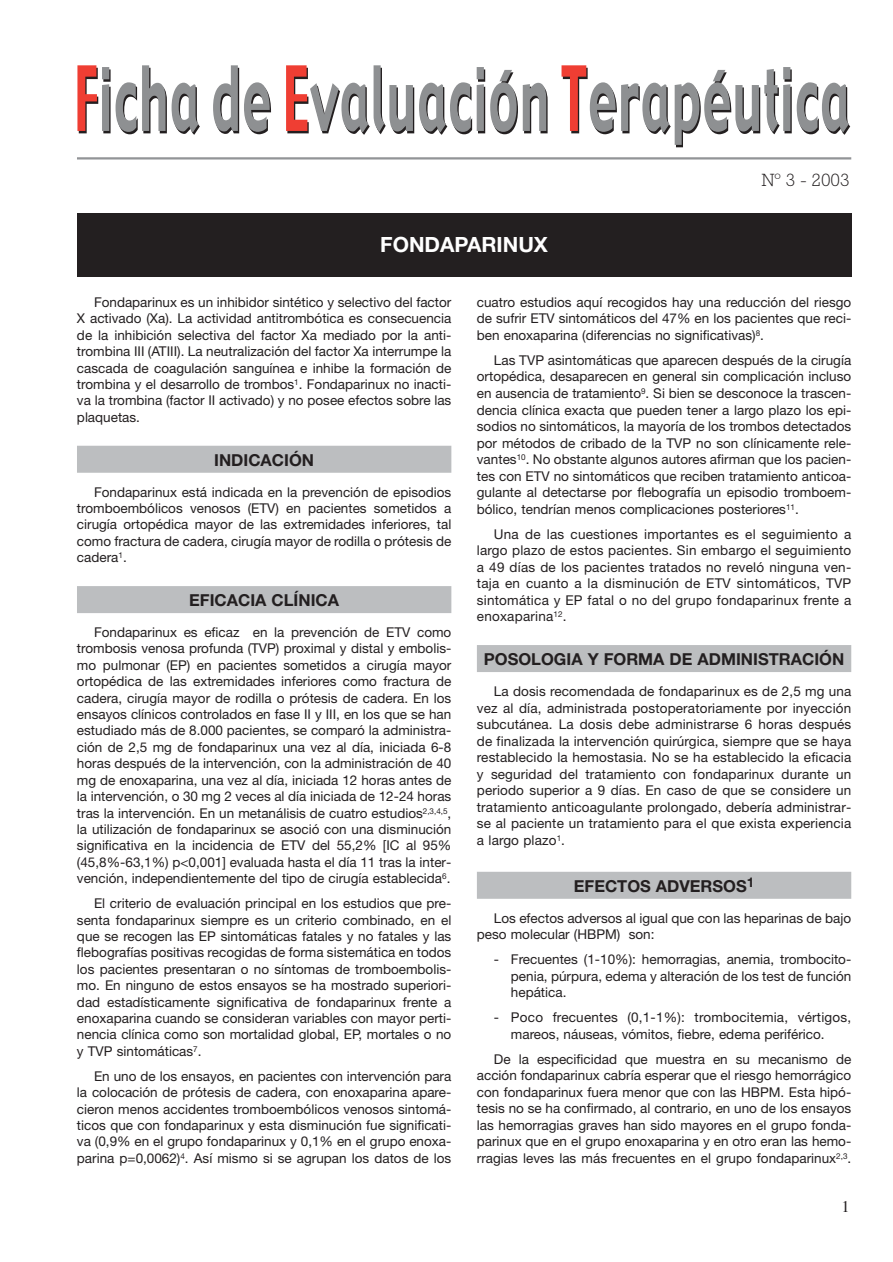
<style>
.page{position:relative;width:893px;height:1262px;background:#fff}
.page>*{position:absolute;margin:0;border:0;box-sizing:border-box;transform-origin:0 0}
.t1{font:700 21px "Helvetica Neue";color:#fff}
.t2{font:300 18px "Rockwell";color:#231f20}
.t3{font:700 16.5px "Helvetica Neue";color:#231f20}
.t4{font:16.5px "Times";color:#231f20}
.t5{font:13.5px/16.4px "Helvetica Neue";color:#231f20;text-align:justify}
</style>
<div class="page">
<div style="left:77px;top:446px;width:374px;height:27px;background:#bcbec0"></div>
<div style="left:77px;top:586px;width:374px;height:27px;background:#bcbec0"></div>
<div style="left:477px;top:645px;width:374px;height:27px;background:#bcbec0"></div>
<div style="left:477px;top:871px;width:374px;height:27px;background:#bcbec0"></div>
<div style="left:77px;top:213px;width:774px;height:63px;background:#231f20"></div>
<hr style="left:77px;top:157px;width:774px;height:2px;background:#929497">
<svg style="left:77px;top:65px;width:123px;height:70px"></svg>
<svg style="left:213px;top:65px;width:58px;height:69px"></svg>
<svg style="left:286px;top:65px;width:261px;height:70px"></svg>
<svg style="left:561px;top:65px;width:289px;height:82px"></svg>
<h1 class="t1" style="left:380px;top:237px;width:169px">FONDAPARINUX</h1>
<h2 class="t2" style="left:761px;top:174px;width:89px">Nº 3 - 2003</h2>
<p class="t5" style="left:77px;top:295px;width:376px;text-indent:17px">Fondaparinux es un inhibidor sintético y selectivo del factor X activado (Xa). La actividad antitrombótica es consecuencia de la inhibición selectiva del factor Xa mediado por la anti&shy;trombina III (ATIII). La neutralización del factor Xa interrumpe la cascada de coagulación sanguínea e inhibe la formación de trombina y el desarrollo de trombos<sup>1</sup>. Fondaparinux no inacti&shy;va la trombina (factor II activado) y no posee efectos sobre las plaquetas.</p>
<p class="t3" style="left:214px;top:454px;width:101px">INDICACIÓN</p>
<p class="t5" style="left:77px;top:485px;width:376px;text-indent:17px">Fondaparinux está indicada en la prevención de episodios tromboembólicos venosos (ETV) en pacientes sometidos a cirugía ortopédica mayor de las extremidades inferiores, tal como fractura de cadera, cirugía mayor de rodilla o prótesis de cadera<sup>1</sup>.</p>
<p class="t3" style="left:189px;top:594px;width:151px">EFICACIA CLÍNICA</p>
<p class="t5" style="left:77px;top:625px;width:376px;text-indent:17px">Fondaparinux es eficaz en la prevención de ETV como trombosis venosa profunda (TVP) proximal y distal y embolis&shy;mo pulmonar (EP) en pacientes sometidos a cirugía mayor ortopédica de las extremidades inferiores como fractura de cadera, cirugía mayor de rodilla o prótesis de cadera. En los ensayos clínicos controlados en fase II y III, en los que se han estudiado más de 8.000 pacientes, se comparó la administra&shy;ción de 2,5 mg de fondaparinux una vez al día, iniciada 6-8 horas después de la intervención, con la administración de 40 mg de enoxaparina, una vez al día, iniciada 12 horas antes de la intervención, o 30 mg 2 veces al día iniciada de 12-24 horas tras la intervención. En un metanálisis de cuatro estudios<sup>2,3,4,5</sup>, la utilización de fondaparinux se asoció con una disminución significativa en la incidencia de ETV del 55,2% [IC al 95% (45,8%-63,1%) p&lt;0,001] evaluada hasta el día 11 tras la inter&shy;vención, independientemente del tipo de cirugía establecida<sup>6</sup>.</p>
<p class="t5" style="left:77px;top:896px;width:376px;text-indent:17px">El criterio de evaluación principal en los estudios que pre&shy;senta fondaparinux siempre es un criterio combinado, en el que se recogen las EP sintomáticas fatales y no fatales y las flebografías positivas recogidas de forma sistemática en todos los pacientes presentaran o no síntomas de tromboembolis&shy;mo. En ninguno de estos ensayos se ha mostrado superiori&shy;dad estadísticamente significativa de fondaparinux frente a enoxaparina cuando se consideran variables con mayor perti&shy;nencia clínica como son mortalidad global, EP, mortales o no y TVP sintomáticas<sup>7</sup>.</p>
<p class="t5" style="left:77px;top:1069px;width:376px;text-indent:17px">En uno de los ensayos, en pacientes con intervención para la colocación de prótesis de cadera, con enoxaparina apare&shy;cieron menos accidentes tromboembólicos venosos sintomá&shy;ticos que con fondaparinux y esta disminución fue significati&shy;va (0,9% en el grupo fondaparinux y 0,1% en el grupo enoxa&shy;parina p=0,0062)<sup>4</sup>. Así mismo si se agrupan los datos de los</p>
<p class="t5" style="left:477px;top:295px;width:376px">cuatro estudios aquí recogidos hay una reducción del riesgo de sufrir ETV sintomáticos del 47% en los pacientes que reci&shy;ben enoxaparina (diferencias no significativas)<sup>8</sup>.</p>
<p class="t5" style="left:477px;top:353px;width:376px;text-indent:17px">Las TVP asintomáticas que aparecen después de la cirugía ortopédica, desaparecen en general sin complicación incluso en ausencia de tratamiento<sup>9</sup>. Si bien se desconoce la trascen&shy;dencia clínica exacta que pueden tener a largo plazo los epi&shy;sodios no sintomáticos, la mayoría de los trombos detectados por métodos de cribado de la TVP no son clínicamente rele&shy;vantes<sup>10</sup>. No obstante algunos autores afirman que los pacien&shy;tes con ETV no sintomáticos que reciben tratamiento anticoa&shy;gulante al detectarse por flebografía un episodio tromboem&shy;bólico, tendrían menos complicaciones posteriores<sup>11</sup>.</p>
<p class="t5" style="left:477px;top:527px;width:376px;text-indent:17px">Una de las cuestiones importantes es el seguimiento a largo plazo de estos pacientes. Sin embargo el seguimiento a 49 días de los pacientes tratados no reveló ninguna ven&shy;taja en cuanto a la disminución de ETV sintomáticos, TVP sintomática y EP fatal o no del grupo fondaparinux frente a enoxaparina<sup>12</sup>.</p>
<p class="t3" style="left:484px;top:653px;width:362px">POSOLOGIA Y FORMA DE ADMINISTRACIÓN</p>
<p class="t5" style="left:477px;top:684px;width:376px;text-indent:17px">La dosis recomendada de fondaparinux es de 2,5 mg una vez al día, administrada postoperatoriamente por inyección subcutánea. La dosis debe administrarse 6 horas después de finalizada la intervención quirúrgica, siempre que se haya restablecido la hemostasia. No se ha establecido la eficacia y seguridad del tratamiento con fondaparinux durante un periodo superior a 9 días. En caso de que se considere un tratamiento anticoagulante prolongado, debería administrar&shy;se al paciente un tratamiento para el que exista experiencia a largo plazo<sup>1</sup>.</p>
<p class="t3" style="left:574px;top:880px;width:182px">EFECTOS ADVERSOS<sup>1</sup></p>
<p class="t5" style="left:477px;top:911px;width:376px;text-indent:17px">Los efectos adversos al igual que con las heparinas de bajo peso molecular (HBPM) son:</p>
<p class="t5" style="left:511px;top:952px;width:342px;text-indent:-17px">- Frecuentes (1-10%): hemorragias, anemia, trombocito&shy;penia, púrpura, edema y alteración de los test de función hepática.</p>
<p class="t5" style="left:511px;top:1010px;width:342px;text-indent:-17px">- Poco frecuentes (0,1-1%): trombocitemia, vértigos, mareos, náuseas, vómitos, fiebre, edema periférico.</p>
<p class="t5" style="left:477px;top:1052px;width:376px;text-indent:17px">De la especificidad que muestra en su mecanismo de acción fondaparinux cabría esperar que el riesgo hemorrágico con fondaparinux fuera menor que con las HBPM. Esta hipó&shy;tesis no se ha confirmado, al contrario, en uno de los ensayos las hemorragias graves han sido mayores en el grupo fonda&shy;parinux que en el grupo enoxaparina y en otro eran las hemo&shy;rragias leves las más frecuentes en el grupo fondaparinux<sup>2,3</sup>.</p>
<p class="t4" style="left:841px;top:1200px;width:10px">1</p>
</div>
